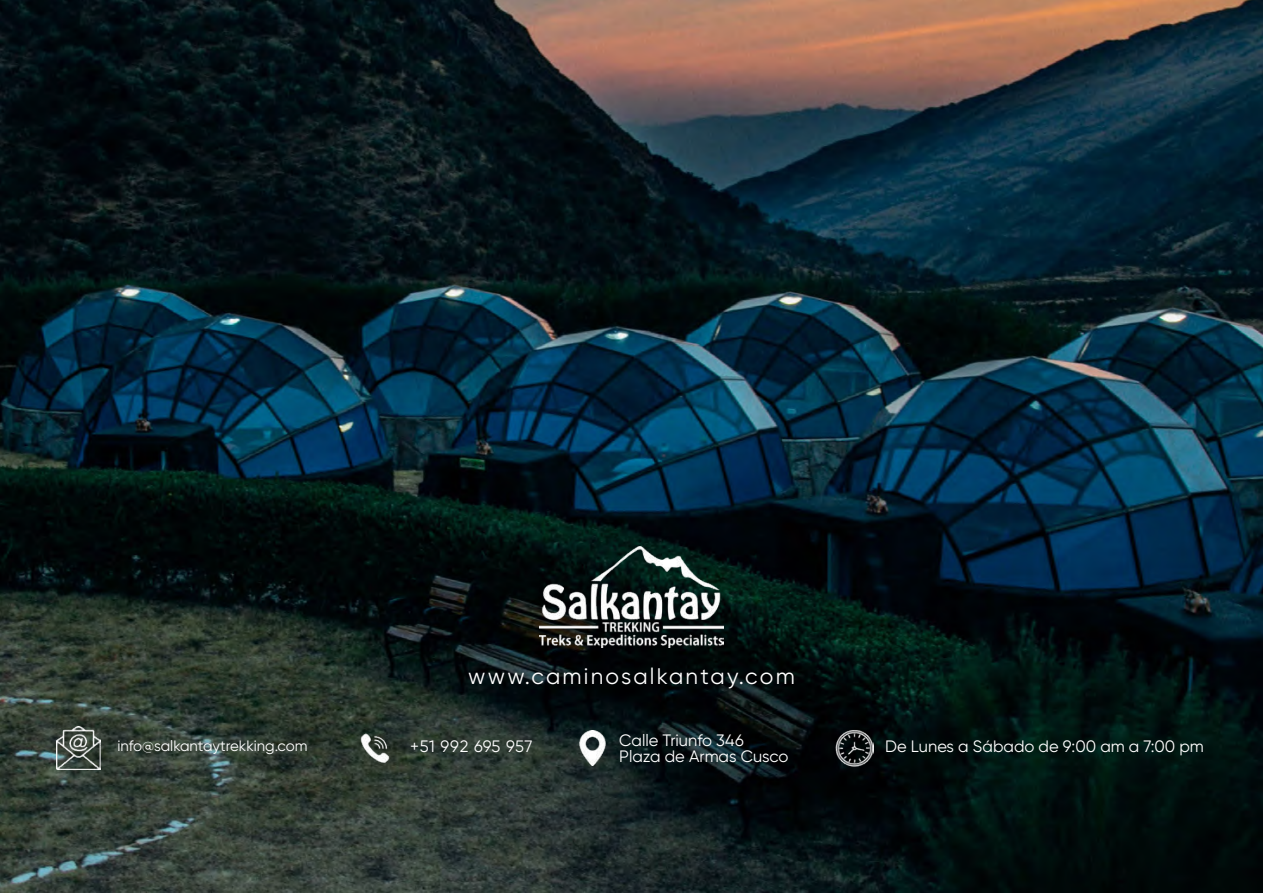
<style>
.page{position:relative;width:1263px;height:893px;background:#fff}
.page>*{position:absolute;margin:0;border:0;box-sizing:border-box;transform-origin:0 0}
.t1{font:22.5px "Gilroy";letter-spacing:.1em;color:#fff}
.t2{font:16.5px/16.5px "Gilroy";color:#fff}
.t3{font:16.5px "Gilroy";letter-spacing:.03em;color:#fff}
.t4{font:15px "Gilroy";color:#fff}
</style>
<div class="page">
<img style="left:0;top:0;width:1263px;height:893px">
<img style="left:539px;top:547px;width:185px;height:100px">
<img style="left:575px;top:731px;width:35px;height:34px">
<img style="left:836px;top:729px;width:37px;height:38px">
<img style="left:57px;top:726px;width:43px;height:44px">
<img style="left:351px;top:726px;width:48px;height:44px">
<h1 class="t1" style="left:468px;top:662px;width:328px">www.caminosalkantay.com</h1>
<p class="t2" style="left:619px;top:731px;width:171px">Calle Triunfo 346<br>Plaza de Armas Cusco</p>
<p class="t4" style="left:117px;top:737px;width:192px">info@salkantaytrekking.com</p>
<p class="t3" style="left:410px;top:736px;width:124px">+51 992 695 957</p>
<p class="t2" style="left:885px;top:738px;width:320px">De Lunes a Sábado de 9:00 am a 7:00 pm</p>
</div>
